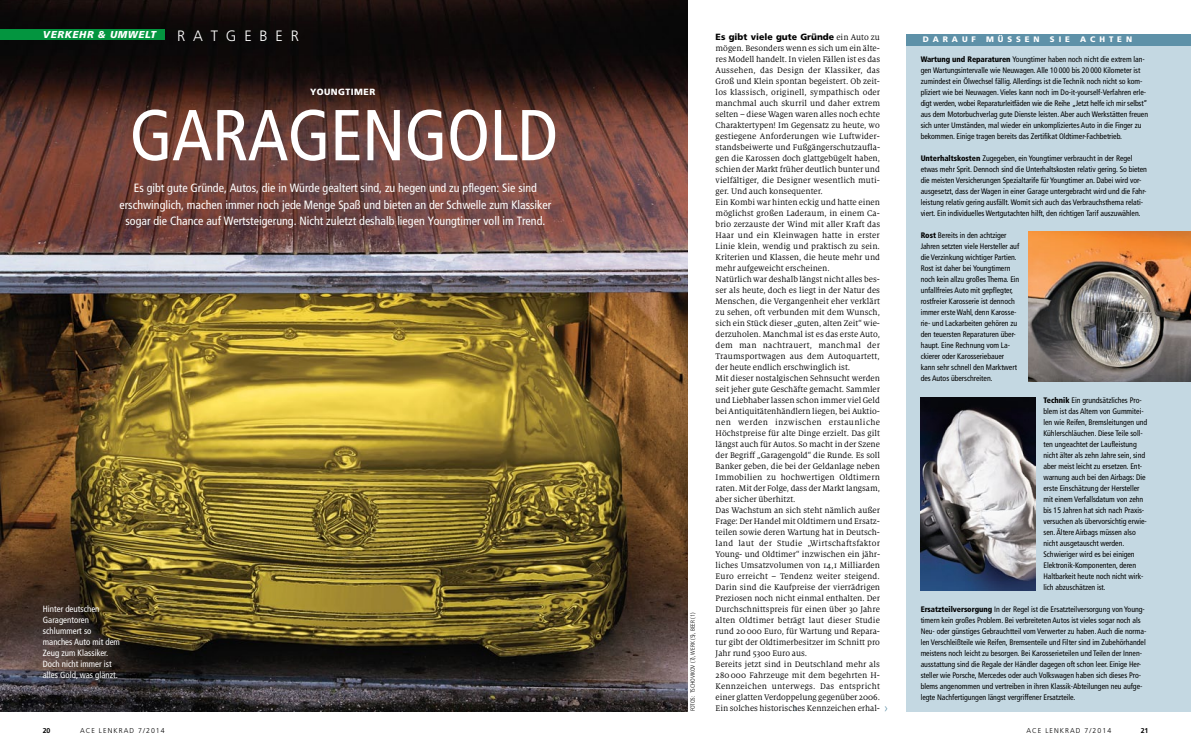
<style>
.page{position:relative;width:1191px;height:751px;background:#fff}
.page>*{position:absolute;margin:0;border:0;box-sizing:border-box;transform-origin:0 0}
.t1{font:condensed 72px "Frutiger LT Pro";letter-spacing:-.01em;color:#fff}
.t2{font:300 15px "Frutiger LT Pro";letter-spacing:.535em;color:#fff}
.t3{font:condensed 12px/16.5px "Frutiger LT Pro";color:#fff;text-align:center}
.t4{font:300 12px "Frutiger LT Pro";color:#5e91a8}
.t5{font:italic 900 10px "Frutiger LT Pro";letter-spacing:.06em;color:#fff}
.t6{font:9px/11px "Milo Serif OT";color:#000}
.t7{font:condensed 9px/11px "Frutiger LT Pro";color:#fff}
.t8{font:900 9px "Frutiger LT Pro";color:#000}
.t9{font:900 9px "Frutiger LT Pro";letter-spacing:.05em;color:#fff}
.t10{font:condensed 8px/11px "Frutiger LT Pro";letter-spacing:-.005em;color:#000}
.t11{font:900 8px "Frutiger LT Pro";letter-spacing:.5em;color:#fff}
.t12{font:300 7px "Frutiger LT Pro";letter-spacing:.15em;color:#000}
.t13{font:700 7px "Frutiger LT Pro";color:#000}
.t14{font:300 condensed 6px "Frutiger LT Pro";color:#000}
.s1{font-family:"Milo Serif OT";font-weight:400}
.s2{font-weight:900}
</style>
<div class="page">
<img style="left:0;top:0;width:687px;height:711px">
<div style="left:0;top:29px;width:165px;height:11px;background:#03953f"></div>
<div style="left:907px;top:45px;width:284px;height:666px;background:#c4d8e2"></div>
<div style="left:907px;top:34px;width:284px;height:11px;background:#5e91a8"></div>
<img style="left:921px;top:398px;width:114px;height:192px">
<img style="left:1028px;top:231px;width:163px;height:150px">
<p class="t5" style="left:43px;top:29px;width:115px">VERKEHR &amp; UMWELT</p>
<h2 class="t2" style="left:177px;top:27px;width:123px">RATGE BE R</h2>
<p class="t8" style="left:716px;top:32px;width:166px">ES GIBT VIELE GUTE GRÜNDE <span class="s1">ein Auto zu</span></p>
<p class="t6" style="left:716px;top:43px;width:166px">mögen. Besonders wenn es sich um ein älte&shy;res Modell handelt. In vielen Fällen ist es das Aussehen, das Design der Klassiker, das Groß und Klein spontan begeistert. Ob zeit&shy;los klassisch, originell, sympathisch oder manchmal auch skurril und daher extrem selten – diese Wagen waren alles noch echte Charaktertypen! Im Gegensatz zu heute, wo gestiegene Anforderungen wie Luftwider&shy;standsbeiwerte und Fußgängerschutzaufla&shy;gen die Karossen doch glattgebügelt haben, schien der Markt früher deutlich bunter und vielfältiger, die Designer wesentlich muti&shy;ger. Und auch konsequenter.<br>Ein Kombi war hinten eckig und hatte einen möglichst großen Laderaum, in einem Ca&shy;brio zerzauste der Wind mit aller Kraft das Haar und ein Kleinwagen hatte in erster Linie klein, wendig und praktisch zu sein.<br>Kriterien und Klassen, die heute mehr und mehr aufgeweicht erscheinen.<br>Natürlich war deshalb längst nicht alles bes&shy;ser als heute, doch es liegt in der Natur des Menschen, die Vergangenheit eher verklärt zu sehen, oft verbunden mit dem Wunsch, sich ein Stück dieser „guten, alten Zeit“ wie&shy;derzuholen. Manchmal ist es das erste Auto, dem man nachtrauert, manchmal der Traumsportwagen aus dem Autoquartett, der heute endlich erschwinglich ist.<br>Mit dieser nostalgischen Sehnsucht werden seit jeher gute Geschäfte gemacht. Sammler und Liebhaber lassen schon immer viel Geld bei Antiquitätenhändlern liegen, bei Auktio&shy;nen werden inzwischen erstaunliche Höchstpreise für alte Dinge erzielt. Das gilt längst auch für Autos. So macht in der Szene der Begriff „Garagengold“ die Runde. Es soll Banker geben, die bei der Geldanlage neben Immobilien zu hochwertigen Oldtimern raten. Mit der Folge, dass der Markt langsam, aber sicher überhitzt.<br>Das Wachstum an sich steht nämlich außer Frage: Der Handel mit Oldtimern und Ersatz&shy;teilen sowie deren Wartung hat in Deutsch&shy;land laut der Studie „Wirtschaftsfaktor Young- und Oldtimer“ inzwischen ein jähr&shy;liches Umsatzvolumen von 14,1 Milliarden Euro erreicht – Tendenz weiter steigend.<br>Darin sind die Kaufpreise der vierrädrigen Preziosen noch nicht einmal enthalten. Der Durchschnittspreis für einen über 30 Jahre alten Oldtimer beträgt laut dieser Studie rund 20 000 Euro, für Wartung und Repara&shy;tur gibt der Oldtimerbesitzer im Schnitt pro Jahr rund 5300 Euro aus.<br>Bereits jetzt sind in Deutschland mehr als 280 000 Fahrzeuge mit dem begehrten H-Kennzeichen unterwegs. Das entspricht einer glatten Verdoppelung gegenüber 2006.<br>Ein solches historisches Kennzeichen erhal-</p>
<p class="t9" style="left:310px;top:87px;width:67px">YOUNGTIMER</p>
<h1 class="t1" style="left:130px;top:93px;width:430px">garagengold</h1>
<p class="t3" style="left:119px;top:180px;width:434px">Es gibt gute Gründe, Autos, die in Würde gealtert sind, zu hegen und zu pflegen: Sie sind erschwinglich, machen immer noch jede Menge Spaß und bieten an der Schwelle zum Klassiker sogar die Chance auf Wertsteigerung. Nicht zuletzt deshalb liegen Youngtimer voll im Trend.</p>
<p class="t7" style="left:43px;top:604px;width:79px">Hinter deutschen<br>Garagentoren schlummert so manches Auto mit dem<br>Zeug zum Klassiker.<br>Doch nicht immer ist alles Gold, was glänzt.</p>
<p class="t14" style="left:689px;top:711px;width:100px;rotate:-90deg">FOTOS: Tschovikov (7), WERK (5), Beer (1)</p>
<h3 class="t4" style="left:885px;top:701px;width:5px">›</h3>
<h3 class="t4" style="left:794px;top:701px;width:5px">›</h3>
<p class="t11" style="left:923px;top:34px;width:55px">DARAUF</p>
<p class="t11" style="left:986px;top:34px;width:55px">MÜSSEN</p>
<p class="t11" style="left:1050px;top:34px;width:22px">SIE</p>
<p class="t11" style="left:1080px;top:34px;width:53px">ACHTEN</p>
<p class="t10" style="left:921px;top:54px;width:229px"><span class="s2">Wartung und Reparaturen</span> Youngtimer haben noch nicht die extrem lan&shy;gen Wartungsintervalle wie Neuwagen. Alle 10 000 bis 20 000 Kilometer ist zumindest ein Ölwechsel fällig. Allerdings ist die Technik noch nicht so kom&shy;pliziert wie bei Neuwagen. Vieles kann noch im Do-it-yourself-Verfahren erle&shy;digt werden, wobei Reparaturleitfäden wie die Reihe „Jetzt helfe ich mir selbst“ aus dem Motorbuchverlag gute Dienste leisten. Aber auch Werkstätten freuen sich unter Umständen, mal wieder ein unkompliziertes Auto in die Finger zu bekommen. Einige tragen bereits das Zertifikat Oldtimer-Fachbetrieb.</p>
<p class="t10" style="left:921px;top:153px;width:228px"><span class="s2">Unterhaltskosten</span> Zugegeben, ein Youngtimer verbraucht in der Regel etwas mehr Sprit. Dennoch sind die Unterhaltskosten relativ gering. So bieten die meisten Versicherungen Spezialtarife für Youngtimer an. Dabei wird vor&shy;ausgesetzt, dass der Wagen in einer Garage untergebracht wird und die Fahr&shy;leistung relativ gering ausfällt. Womit sich auch das Verbrauchsthema relati&shy;viert. Ein individuelles Wertgutachten hilft, den richtigen Tarif auszuwählen.</p>
<p class="t10" style="left:921px;top:230px;width:100px"><span class="s2">Rost</span> Bereits in den achtziger<br>Jahren setzten viele Hersteller auf die Verzinkung wichtiger Partien.<br>Rost ist daher bei Youngtimern noch kein allzu großes Thema. Ein unfallfreies Auto mit gepflegter, rostfreier Karosserie ist dennoch immer erste Wahl, denn Karosse&shy;rie- und Lackarbeiten gehören zu den teuersten Reparaturen über&shy;haupt. Eine Rechnung vom La&shy;ckierer oder Karosseriebauer kann sehr schnell den Marktwert des Autos überschreiten.</p>
<p class="t10" style="left:1044px;top:395px;width:105px"><span class="s2">Technik</span> Ein grundsätzliches Pro&shy;blem ist das Altern von Gummitei&shy;len wie Reifen, Bremsleitungen und Kühlerschläuchen. Diese Teile soll&shy;ten ungeachtet der Laufleistung nicht älter als zehn Jahre sein, sind aber meist leicht zu ersetzen. Ent&shy;warnung auch bei den Airbags: Die erste Einschätzung der Hersteller mit einem Verfallsdatum von zehn bis 15 Jahren hat sich nach Praxis&shy;versuchen als übervorsichtig erwie&shy;sen. Ältere Airbags müssen also nicht ausgetauscht werden.<br>Schwieriger wird es bei einigen Elektronik-Komponenten, deren Haltbarkeit heute noch nicht wirk&shy;lich abzuschätzen ist.</p>
<p class="t10" style="left:921px;top:604px;width:227px"><span class="s2">Ersatzteilversorgung</span> In der Regel ist die Ersatzteilversorgung von Young&shy;timern kein großes Problem. Bei verbreiteten Autos ist vieles sogar noch als Neu- oder günstiges Gebrauchtteil vom Verwerter zu haben. Auch die norma&shy;len Verschleißteile wie Reifen, Bremsenteile und Filter sind im Zubehörhandel meistens noch leicht zu besorgen. Bei Karosserieteilen und Teilen der Innen&shy;ausstattung sind die Regale der Händler dagegen oft schon leer. Einige Her&shy;steller wie Porsche, Mercedes oder auch Volkswagen haben sich dieses Pro&shy;blems angenommen und vertreiben in ihren Klassik-Abteilungen neu aufge&shy;legte Nachfertigungen längst vergriffener Ersatzteile.</p>
<p class="t13" style="left:43px;top:727px;width:9px">20</p>
<p class="t12" style="left:80px;top:727px;width:86px">ACE LENKRAD 7/2014</p>
<p class="t12" style="left:1027px;top:727px;width:86px">ACE LENKRAD 7/2014</p>
<p class="t13" style="left:1141px;top:727px;width:9px">21</p>
</div>
